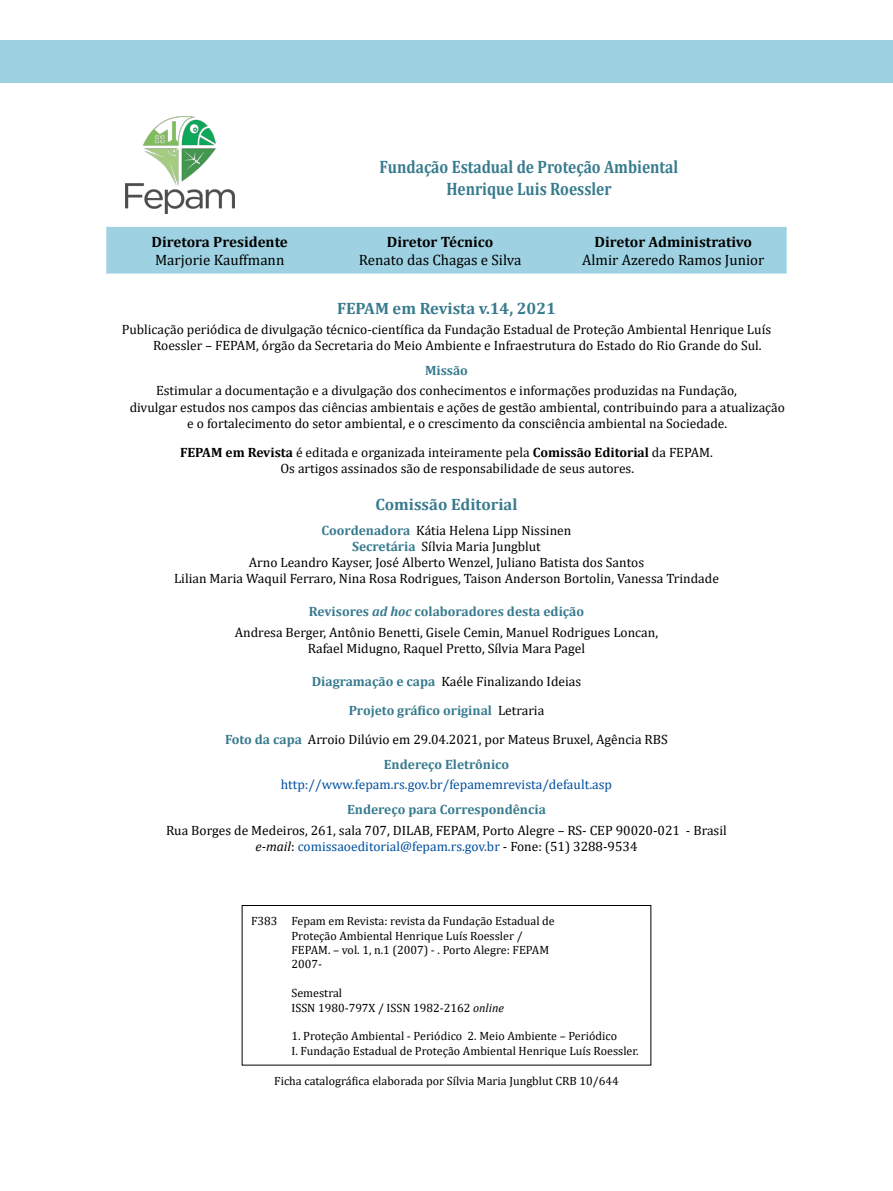
<style>
.page{position:relative;width:893px;height:1191px;background:#fff}
.page>*{position:absolute;margin:0;border:0;box-sizing:border-box;transform-origin:0 0}
.t1{font:700 18px "Cambria";color:#377b8e;scale:.86 1}
.T_Expediente{font:700 16.5px "Cambria";color:#377b8e}
.t2{font:15px "Cambria";color:#000}
.t3{font:700 15px "Cambria";color:#000}
.C_Expediente{font:13.5px/16.2px "Cambria";color:#000}
.T_Expediente-2{font:700 13.5px "Cambria";color:#377b8e}
.C_Expediente-2{font:13.5px "Cambria";color:#004f9f}
.T_Expediente-3{font:13.5px "Cambria";color:#000}
.Ficha_Cat{font:12px "Cambria";color:#000}
.s1{font-weight:700}
.s2{font-weight:700;color:#377b8e}
.s3{font-style:italic}
.s4{font-weight:400;color:#000}
.s5{font-style:italic;color:#000}
.s6{color:#000}
</style>
<div class="page">
<div style="left:0;top:40px;width:893px;height:43px;background:#9ed2e2"></div>
<img style="left:126px;top:116px;width:109px;height:97px">
<div style="left:106px;top:227px;width:681px;height:46px;background:#9ed2e2"></div>
<div style="left:242px;top:905px;width:409px;height:160px;border:1px solid #000"></div>
<p class="t3" style="left:151px;top:231px;width:138px">Diretora Presidente</p>
<p class="t2" style="left:155px;top:251px;width:131px">Marjorie Kauffmann</p>
<p class="t1" style="left:380px;top:154px;width:349px">Fundação Estadual de Proteção Ambiental</p>
<p class="t1" style="left:446px;top:176px;width:194px">Henrique Luis Roessler</p>
<p class="t3" style="left:387px;top:231px;width:108px">Diretor Técnico</p>
<p class="t2" style="left:359px;top:251px;width:164px">Renato das Chagas e Silva</p>
<p class="t3" style="left:595px;top:231px;width:159px">Diretor Administrativo</p>
<p class="t2" style="left:582px;top:251px;width:184px">Almir Azeredo Ramos Junior</p>
<p class="T_Expediente" style="left:337px;top:296px;width:220px">FEPAM em Revista v.14, 2021</p>
<p class="C_Expediente" style="left:153px;top:321px;width:620px;text-indent:-31px">Publicação periódica de divulgação técnico-científica da Fundação Estadual de Proteção Ambiental Henrique Luís<br>Roessler – FEPAM, órgão da Secretaria do Meio Ambiente e Infraestrutura do Estado do Rio Grande do Sul.</p>
<p class="T_Expediente-2" style="left:425px;top:361px;width:44px">Missão</p>
<p class="C_Expediente" style="left:156px;top:382px;width:582px">Estimular a documentação e a divulgação dos conhecimentos e informações produzidas na Fundação,</p>
<p class="C_Expediente" style="left:130px;top:399px;width:657px">divulgar estudos nos campos das ciências ambientais e ações de gestão ambiental, contribuindo para a atualização</p>
<p class="C_Expediente" style="left:187px;top:415px;width:541px">e o fortalecimento do setor ambiental, e o crescimento da consciência ambiental na Sociedade.</p>
<p class="C_Expediente" style="left:280px;top:444px;width:434px;text-indent:-100px"><span class="s1">FEPAM em Revista</span> é editada e organizada inteiramente pela <span class="s1">Comissão Editorial</span> da FEPAM.<br>Os artigos assinados são de responsabilidade de seus autores.</p>
<p class="T_Expediente" style="left:375px;top:492px;width:143px">Comissão Editorial</p>
<p class="C_Expediente" style="left:322px;top:522px;width:251px"><span class="s2">Coordenadora</span> Kátia Helena Lipp Nissinen</p>
<p class="C_Expediente" style="left:249px;top:538px;width:397px;text-align:center"><span class="s2">Secretária</span> Sílvia Maria Jungblut<br>Arno Leandro Kayser, José Alberto Wenzel, Juliano Batista dos Santos</p>
<p class="C_Expediente" style="left:174px;top:570px;width:546px">Lilian Maria Waquil Ferraro, Nina Rosa Rodrigues, Taison Anderson Bortolin, Vanessa Trindade</p>
<p class="T_Expediente-2" style="left:309px;top:602px;width:277px">Revisores <span class="s3">ad hoc</span> colaboradores desta edição</p>
<p class="C_Expediente" style="left:235px;top:624px;width:425px">Andresa Berger, Antônio Benetti, Gisele Cemin, Manuel Rodrigues Loncan,</p>
<p class="C_Expediente" style="left:308px;top:640px;width:279px">Rafael Midugno, Raquel Pretto, Sílvia Mara Pagel</p>
<p class="T_Expediente-3" style="left:312px;top:673px;width:271px"><span class="s2">Diagramação e capa</span> Kaéle Finalizando Ideias</p>
<p class="T_Expediente-2" style="left:349px;top:701px;width:197px">Projeto gráfico original <span class="s4">Letraria</span></p>
<p class="T_Expediente-3" style="left:225px;top:731px;width:444px"><span class="s2">Foto da capa</span> Arroio Dilúvio em 29.04.2021, por Mateus Bruxel, Agência RBS</p>
<p class="T_Expediente-2" style="left:384px;top:754px;width:127px">Endereço Eletrônico</p>
<p class="C_Expediente-2" style="left:281px;top:777px;width:333px">http://www.fepam.rs.gov.br/fepamemrevista/default.asp</p>
<p class="T_Expediente-2" style="left:347px;top:800px;width:200px">Endereço para Correspondência</p>
<p class="C_Expediente" style="left:166px;top:821px;width:562px">Rua Borges de Medeiros, 261, sala 707, DILAB, FEPAM, Porto Alegre – RS- CEP 90020-021 - Brasil</p>
<p class="C_Expediente-2" style="left:256px;top:838px;width:383px"><span class="s5">e-mail</span><span class="s6">:</span> comissaoeditorial@fepam.rs.gov.br <span class="s6">- Fone: (51) 3288-9534</span></p>
<p class="Ficha_Cat" style="left:251px;top:914px;width:305px">F383 Fepam em Revista: revista da Fundação Estadual de</p>
<p class="Ficha_Cat" style="left:291px;top:928px;width:233px">Proteção Ambiental Henrique Luís Roessler /</p>
<p class="Ficha_Cat" style="left:291px;top:942px;width:259px">FEPAM. – vol. 1, n.1 (2007) - . Porto Alegre: FEPAM</p>
<p class="Ficha_Cat" style="left:291px;top:957px;width:32px">2007-</p>
<p class="Ficha_Cat" style="left:291px;top:986px;width:52px">Semestral</p>
<p class="Ficha_Cat" style="left:291px;top:1000px;width:214px">ISSN 1980-797X / ISSN 1982-2162 <span class="s3">online</span></p>
<p class="Ficha_Cat" style="left:291px;top:1029px;width:327px">1. Proteção Ambiental - Periódico 2. Meio Ambiente – Periódico</p>
<p class="Ficha_Cat" style="left:291px;top:1043px;width:349px">I. Fundação Estadual de Proteção Ambiental Henrique Luís Roessler.</p>
<p class="Ficha_Cat" style="left:274px;top:1073px;width:346px">Ficha catalográfica elaborada por Sílvia Maria Jungblut CRB 10/644</p>
</div>
